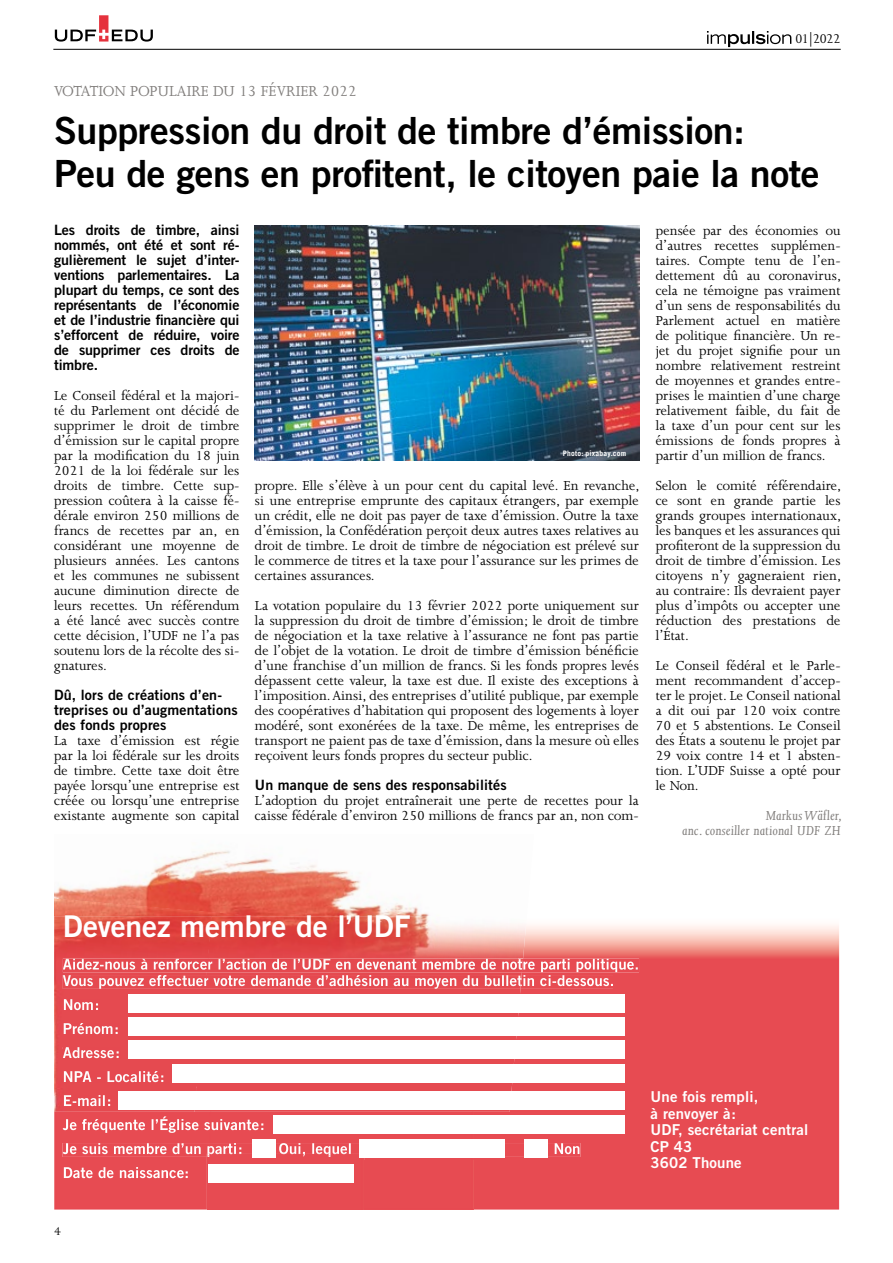
<style>
.page{position:relative;width:893px;height:1263px;background:#fff}
.page>*{position:absolute;margin:0;border:0;box-sizing:border-box;transform-origin:0 0}
.t1{font:37.5px/43.5px "Trade Gothic LT Std Bd 2";letter-spacing:-.01em;color:#000}
.t2{font:30px "Trade Gothic LT Std Bd 2";color:#fff}
.t3{font:16.65px "Joanna MT Std";color:#7f7c7a}
.t4{font:15px/15px "Joanna MT Std";color:#000;text-align:justify}
.t5{font:15px/16.5px "Trade Gothic LT Std Bd 2";letter-spacing:.01em;color:#fff}
.t6{font:italic 15px/15px "Joanna MT Std";letter-spacing:.02em;color:#7f7c7a;text-align:right}
.t7{font:14.55px "Joanna MT Std";letter-spacing:-.06em;color:#000}
.t8{font:14.25px/15px "Trade Gothic LT Std Bd 2";letter-spacing:.01em;color:#000;text-align:justify}
.t9{font:13.35px "Joanna MT Std";color:#000}
.t10{font:700 7.5px "Trade Gothic LT Std";letter-spacing:.03em;color:#fff}
</style>
<div class="page">
<svg style="left:54px;top:15px;width:99px;height:27px"></svg>
<svg style="left:707px;top:31px;width:84px;height:16px"></svg>
<hr style="left:53px;top:49px;width:788px;height:1px;background:#000">
<img style="left:255px;top:226px;width:384px;height:234px">
<svg style="left:206px;top:1209px;width:159px;height:1px"></svg>
<img style="left:54px;top:850px;width:375px;height:66px">
<img style="left:54px;top:898px;width:204px;height:18px">
<div style="left:212px;top:1161px;width:153px;height:48px;background:#e74b52"></div>
<img style="left:473px;top:925px;width:366px;height:284px">
<img style="left:54px;top:916px;width:158px;height:293px">
<div style="left:210px;top:1112px;width:263px;height:49px;background:#e74b52"></div>
<div style="left:365px;top:1160px;width:108px;height:49px;background:#e74b52"></div>
<img style="left:194px;top:916px;width:333px;height:196px">
<img style="left:523px;top:958px;width:116px;height:14px">
<img style="left:63px;top:958px;width:460px;height:14px">
<img style="left:522px;top:975px;width:91px;height:14px">
<img style="left:63px;top:975px;width:459px;height:14px">
<img style="left:64px;top:999px;width:35px;height:11px">
<img style="left:64px;top:1023px;width:55px;height:11px">
<img style="left:63px;top:1047px;width:57px;height:11px">
<img style="left:64px;top:1071px;width:101px;height:11px">
<img style="left:64px;top:1095px;width:48px;height:11px">
<img style="left:63px;top:1116px;width:202px;height:17px">
<img style="left:63px;top:1143px;width:517px;height:14px">
<img style="left:206px;top:1154px;width:153px;height:3px">
<img style="left:64px;top:1167px;width:125px;height:11px">
<div style="left:128px;top:994px;width:497px;height:18px;background:#fff"></div>
<div style="left:128px;top:1016px;width:497px;height:19px;background:#fff"></div>
<div style="left:128px;top:1040px;width:497px;height:19px;background:#fff"></div>
<div style="left:172px;top:1064px;width:453px;height:19px;background:#fff"></div>
<div style="left:118px;top:1091px;width:507px;height:19px;background:#fff"></div>
<div style="left:273px;top:1115px;width:352px;height:19px;background:#fff"></div>
<div style="left:252px;top:1139px;width:24px;height:19px;background:#fff"></div>
<div style="left:524px;top:1139px;width:24px;height:19px;background:#fff"></div>
<div style="left:359px;top:1139px;width:146px;height:19px;background:#fff"></div>
<div style="left:208px;top:1164px;width:145px;height:19px;background:#fff"></div>
<p class="t7" style="left:795px;top:31px;width:47px">01|2022</p>
<p class="t3" style="left:54px;top:82px;width:304px">VOTATION POPULAIRE DU 13 FÉVRIER 2022</p>
<h1 class="t1" style="left:54px;top:108px;width:767px">Suppression du droit de timbre d’émission:<br>Peu de gens en profitent, le citoyen paie la note</h1>
<p class="t8" style="left:54px;top:222px;width:187px">Les droits de timbre, ainsi nommés, ont été et sont ré&shy;gulièrement le sujet d’inter&shy;ventions parlementaires. La plupart du temps, ce sont des représentants de l’économie et de l’industrie financière qui s’efforcent de réduire, voire de supprimer ces droits de timbre.</p>
<p class="t4" style="left:54px;top:388px;width:187px">Le Conseil fédéral et la majori&shy;té du Parlement ont décidé de supprimer le droit de timbre d’émission sur le capital propre par la modification du 18 juin 2021 de la loi fédérale sur les droits de timbre. Cette sup&shy;pression coûtera à la caisse fé&shy;dérale environ 250 millions de francs de recettes par an, en considérant une moyenne de plusieurs années. Les cantons et les communes ne subissent aucune diminution directe de leurs recettes. Un référendum a été lancé avec succès contre cette décision, l’UDF ne l’a pas soutenu lors de la récolte des si&shy;gnatures.</p>
<p class="t8" style="left:54px;top:687px;width:185px;text-align:left">Dû, lors de créations d’en&shy;treprises ou d’augmentations des fonds propres</p>
<p class="t4" style="left:54px;top:733px;width:187px">La taxe d’émission est régie par la loi fédérale sur les droits de timbre. Cette taxe doit être payée lorsqu’une entreprise est créée ou lorsqu’une entreprise existante augmente son capital</p>
<p class="t10" style="left:563px;top:448px;width:65px">Photo: pixabay.com</p>
<p class="t4" style="left:255px;top:478px;width:386px">propre. Elle s’élève à un pour cent du capital levé. En revanche, si une entreprise emprunte des capitaux étrangers, par exemple un crédit, elle ne doit pas payer de taxe d’émission. Outre la taxe d’émission, la Confédération perçoit deux autres taxes relatives au droit de timbre. Le droit de timbre de négociation est prélevé sur le commerce de titres et la taxe pour l’assurance sur les primes de certaines assurances.</p>
<p class="t4" style="left:255px;top:598px;width:385px">La votation populaire du 13 février 2022 porte uniquement sur la suppression du droit de timbre d’émission; le droit de timbre de négociation et la taxe relative à l’assurance ne font pas partie de l’objet de la votation. Le droit de timbre d’émission bénéficie d’une franchise d’un million de francs. Si les fonds propres levés dépassent cette valeur, la taxe est due. Il existe des exceptions à l’imposition. Ainsi, des entreprises d’utilité publique, par exemple des coopératives d’habitation qui proposent des logements à loyer modéré, sont exonérées de la taxe. De même, les entreprises de transport ne paient pas de taxe d’émission, dans la mesure où elles reçoivent leurs fonds propres du secteur public.</p>
<p class="t8" style="left:255px;top:777px;width:253px">Un manque de sens des responsabilités</p>
<p class="t4" style="left:255px;top:793px;width:385px">L’adoption du projet entraînerait une perte de recettes pour la caisse fédérale d’environ 250 millions de francs par an, non com-</p>
<p class="t4" style="left:656px;top:223px;width:187px">pensée par des économies ou d’autres recettes supplémen&shy;taires. Compte tenu de l’en&shy;dettement dû au coronavirus, cela ne témoigne pas vraiment d’un sens de responsabilités du Parlement actuel en matière de politique financière. Un re&shy;jet du projet signifie pour un nombre relativement restreint de moyennes et grandes entre&shy;prises le maintien d’une charge relativement faible, du fait de la taxe d’un pour cent sur les émissions de fonds propres à partir d’un million de francs.</p>
<p class="t4" style="left:656px;top:478px;width:187px">Selon le comité référendaire, ce sont en grande partie les grands groupes internationaux, les banques et les assurances qui profiteront de la suppression du droit de timbre d’émission. Les citoyens n’y gagneraient rien, au contraire: Ils devraient payer plus d’impôts ou accepter une réduction des prestations de l’État.</p>
<p class="t4" style="left:656px;top:658px;width:186px">Le Conseil fédéral et le Parle&shy;ment recommandent d’accep&shy;ter le projet. Le Conseil national a dit oui par 120 voix contre 70 et 5 abstentions. Le Conseil des États a soutenu le projet par 29 voix contre 14 et 1 absten&shy;tion. L’UDF Suisse a opté pour le Non.</p>
<p class="t6" style="left:682px;top:808px;width:161px">Markus Wäfler,<br>anc. conseiller national UDF ZH</p>
<h2 class="t2" style="left:63px;top:908px;width:349px">Devenez membre de l’UDF</h2>
<p class="t9" style="left:54px;top:1224px;width:8px">4</p>
<p class="t5" style="left:651px;top:1088px;width:159px">Une fois rempli,<br>à renvoyer à :<br>UDF, secrétariat central<br>CP 43<br>3602 Thoune</p>
</div>
